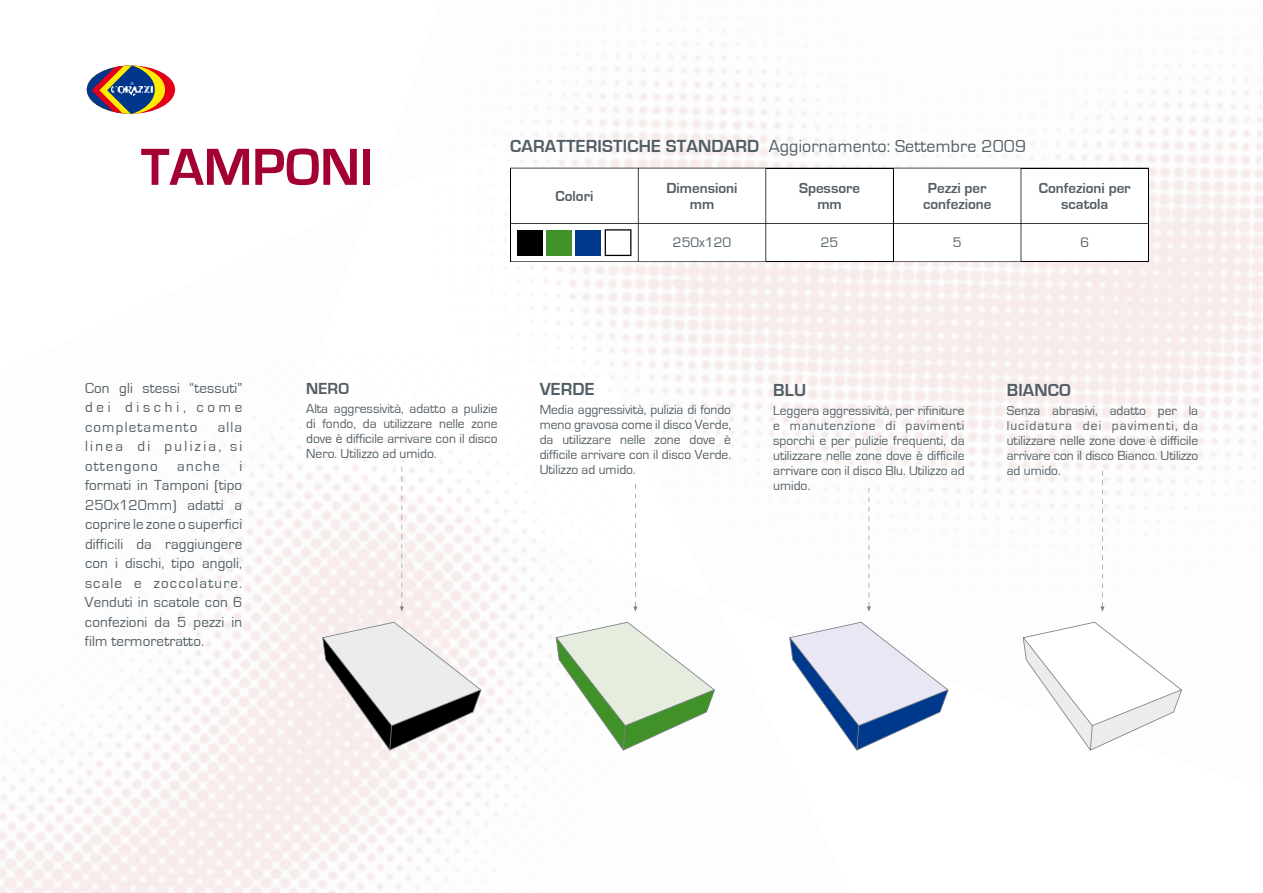
<style>
.page{position:relative;width:1263px;height:893px;background:#fff}
.page>*{position:absolute;margin:0;border:0;box-sizing:border-box;transform-origin:0 0}
.t1{font:700 54px "Eurostile";color:#a40133}
.t2{font:18px "Eurostile";letter-spacing:.01em;color:#525e65}
.t3{font:700 18px "Eurostile";letter-spacing:.01em;color:#525e65}
.t4{font:700 16.5px "Eurostile";color:#525e65}
.t5{font:15px/19.5px "Eurostile";letter-spacing:.01em;color:#525e65;text-align:justify}
.t6{font:700 15px/15.8px "Eurostile";color:#525e65;text-align:center}
.t7{font:14.25px "Eurostile";color:#525e65}
.t8{font:13.5px/15px "Eurostile";color:#525e65;text-align:justify}
.s1{font-weight:700}
</style>
<div class="page">
<img style="left:0;top:725px;width:67px;height:168px">
<img style="left:228px;top:852px;width:116px;height:41px">
<img style="left:458px;top:859px;width:88px;height:34px">
<img style="left:1067px;top:116px;width:196px;height:506px">
<img style="left:1115px;top:285px;width:148px;height:337px">
<img style="left:816px;top:150px;width:163px;height:18px">
<img style="left:1164px;top:453px;width:99px;height:238px">
<img style="left:1213px;top:621px;width:50px;height:70px">
<img style="left:391px;top:139px;width:163px;height:411px">
<img style="left:285px;top:294px;width:108px;height:205px">
<img style="left:552px;top:344px;width:109px;height:103px">
<img style="left:552px;top:262px;width:56px;height:83px">
<img style="left:391px;top:139px;width:2px;height:155px">
<svg style="left:85px;top:64px;width:92px;height:52px"></svg>
<div style="left:87px;top:66px;width:88px;height:48px;background:#e2001a;border-radius:50%"></div>
<svg style="left:87px;top:66px;width:78px;height:48px"></svg>
<svg style="left:322px;top:622px;width:160px;height:129px"></svg>
<svg style="left:400px;top:467px;width:4px;height:145px"></svg>
<svg style="left:556px;top:622px;width:159px;height:129px"></svg>
<svg style="left:633px;top:484px;width:4px;height:128px"></svg>
<svg style="left:789px;top:622px;width:160px;height:129px"></svg>
<svg style="left:867px;top:488px;width:4px;height:124px"></svg>
<svg style="left:1023px;top:622px;width:159px;height:129px"></svg>
<svg style="left:1100px;top:471px;width:4px;height:141px"></svg>
<svg style="left:512px;top:169px;width:636px;height:92px"></svg>
<img style="left:510px;top:169px;width:1px;height:54px">
<hr style="left:511px;top:168px;width:1px;height:55px;background:#000">
<svg style="left:510px;top:168px;width:255px;height:1px"></svg>
<hr style="left:638px;top:168px;width:1px;height:55px;background:#000">
<hr style="left:766px;top:168px;width:127px;height:1px;background:#000">
<hr style="left:766px;top:168px;width:1px;height:55px;background:#000">
<hr style="left:765px;top:168px;width:1px;height:55px;background:#000">
<svg style="left:894px;top:168px;width:126px;height:1px"></svg>
<hr style="left:893px;top:168px;width:1px;height:55px;background:#000">
<hr style="left:1021px;top:168px;width:127px;height:1px;background:#000">
<hr style="left:1021px;top:168px;width:1px;height:55px;background:#000">
<hr style="left:1020px;top:168px;width:1px;height:55px;background:#000">
<hr style="left:1148px;top:168px;width:1px;height:55px;background:#000">
<hr style="left:766px;top:223px;width:127px;height:1px;background:#000">
<hr style="left:766px;top:224px;width:1px;height:37px;background:#000">
<svg style="left:893px;top:223px;width:128px;height:1px"></svg>
<hr style="left:893px;top:224px;width:1px;height:37px;background:#000">
<hr style="left:1021px;top:223px;width:127px;height:1px;background:#000">
<hr style="left:1021px;top:224px;width:1px;height:37px;background:#000">
<hr style="left:1020px;top:224px;width:1px;height:37px;background:#000">
<hr style="left:1148px;top:224px;width:1px;height:37px;background:#000">
<hr style="left:766px;top:261px;width:127px;height:1px;background:#000">
<svg style="left:893px;top:261px;width:128px;height:1px"></svg>
<hr style="left:1021px;top:261px;width:127px;height:1px;background:#000">
<svg style="left:510px;top:223px;width:256px;height:39px"></svg>
<h1 class="t1" style="left:141px;top:148px;width:234px">TAMPONI</h1>
<h2 class="t2" style="left:510px;top:140px;width:517px"><span class="s1">CARATTERISTICHE STANDARD</span> Aggiornamento: Settembre 2009</h2>
<p class="t6" style="left:556px;top:189px;width:39px">Colori</p>
<p class="t6" style="left:666px;top:181px;width:72px">Dimensioni mm</p>
<p class="t6" style="left:799px;top:181px;width:63px">Spessore mm</p>
<p class="t6" style="left:923px;top:181px;width:70px">Pezzi per confezione</p>
<p class="t6" style="left:1039px;top:181px;width:93px">Confezioni per scatola</p>
<p class="t7" style="left:673px;top:238px;width:60px">250x120</p>
<p class="t7" style="left:821px;top:238px;width:19px">25</p>
<p class="t7" style="left:953px;top:238px;width:10px">5</p>
<p class="t7" style="left:1080px;top:238px;width:10px">6</p>
<p class="t5" style="left:85px;top:379px;width:159px">Con gli stessi “tessuti” dei dischi, come completamento</p>
<p class="t5" style="left:85px;top:418px;width:159px;text-indent:133px">alla linea di pulizia, si ottengono</p>
<p class="t5" style="left:85px;top:457px;width:159px;text-indent:154px">i formati in Tamponi (tipo 250x120mm) adatti a coprire le zone o superfici difficili da raggiungere con i dischi, tipo angoli, scale e zoccolature.<br>Venduti in scatole con 6 confezioni da 5 pezzi in film termoretratto.</p>
<p class="t5" style="left:177px;top:457px;width:44px">anche</p>
<p class="t4" style="left:306px;top:383px;width:44px">NERO</p>
<p class="t8" style="left:306px;top:402px;width:193px">Alta aggressività, adatto a pulizie di fondo, da utilizzare nelle zone dove è difficile arrivare con il disco Nero. Utilizzo ad umido.</p>
<h2 class="t3" style="left:540px;top:383px;width:56px">VERDE</h2>
<p class="t8" style="left:540px;top:403px;width:193px">Media aggressività, pulizia di fondo meno gravosa come il disco Verde, da utilizzare nelle zone dove è difficile arrivare con il disco Verde.<br>Utilizzo ad umido.</p>
<h2 class="t3" style="left:773px;top:384px;width:34px">BLU</h2>
<p class="t8" style="left:773px;top:405px;width:193px">Leggera aggressività, per rifiniture e manutenzione di pavimenti sporchi e per pulizie frequenti, da utilizzare nelle zone dove è difficile arrivare con il disco Blu. Utilizzo ad umido.</p>
<h2 class="t3" style="left:1007px;top:384px;width:66px">BIANCO</h2>
<p class="t8" style="left:1007px;top:405px;width:193px">Senza abrasivi, adatto per la lucidatura dei pavimenti, da utilizzare nelle zone dove è difficile arrivare con il disco Bianco. Utilizzo ad umido.</p>
</div>
